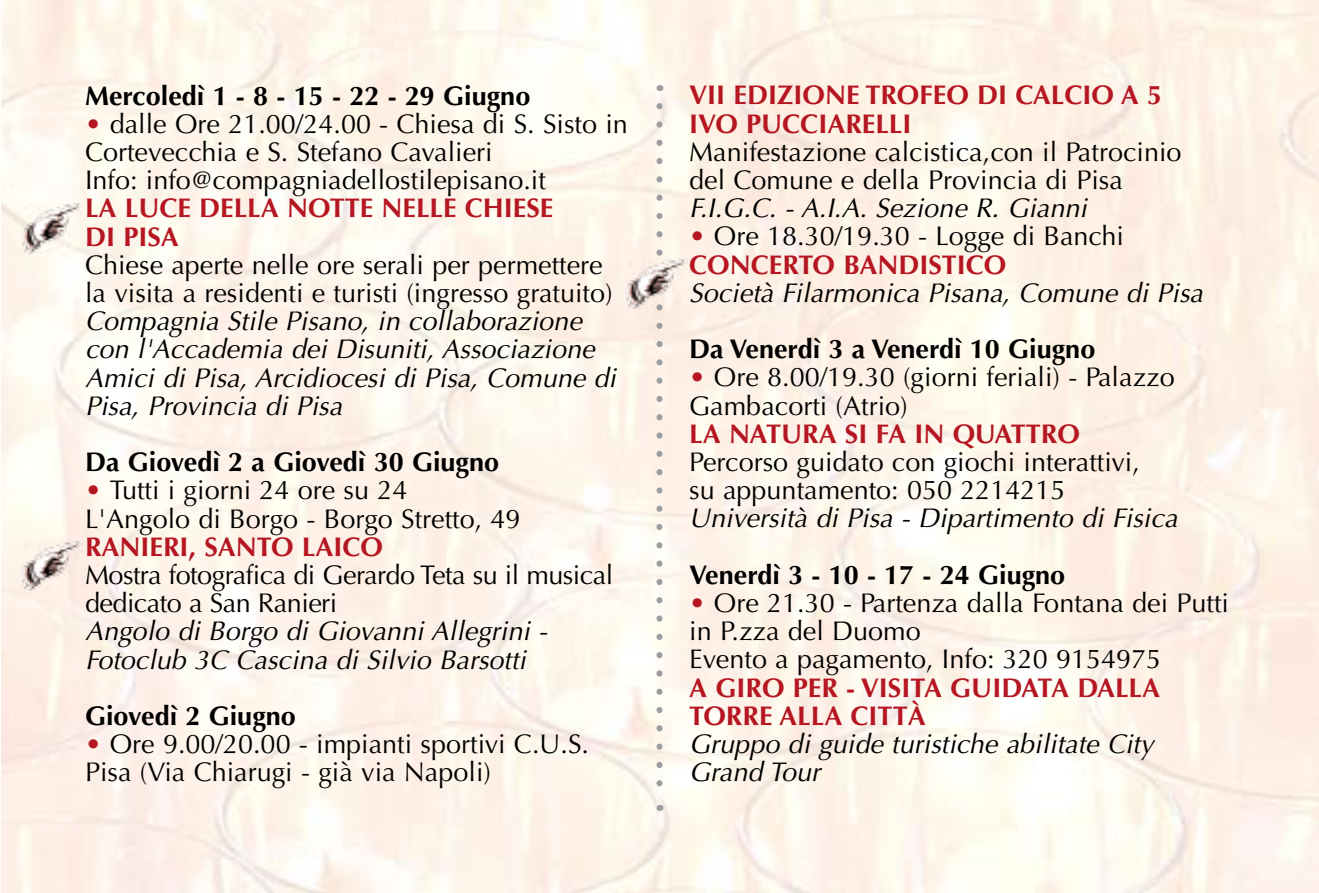
<style>
.page{position:relative;width:1319px;height:893px;background:#fff}
.page>*{position:absolute;margin:0;border:0;box-sizing:border-box;transform-origin:0 0}
.t1{font:27px/28.2px "Optima";color:#000}
.t2{font:italic 27px/28.2px "Optima";color:#000}
.t3{font:700 27px/28.2px "Optima";color:#b51621}
.t4{font:700 27px "Optima";color:#000}
.t5{font:27px/28.2px "Optima";letter-spacing:-.02em;color:#000}
.s1{font-weight:700;color:#b51621}
</style>
<div class="page">
<svg style="left:656px;top:106px;width:6px;height:693px"></svg>
<img style="left:22px;top:204px;width:61px;height:49px">
<img style="left:22px;top:542px;width:61px;height:49px">
<img style="left:625px;top:260px;width:62px;height:49px">
<p class="t4" style="left:85px;top:80px;width:446px">Mercoledì 1 - 8 - 15 - 22 - 29 Giugno</p>
<p class="t1" style="left:85px;top:110px;width:544px"><span class="s1">•</span> dalle Ore 21.00/24.00 - Chiesa di S. Sisto in<br>Cortevecchia e S. Stefano Cavalieri<br>Info: info@compagniadellostilepisano.it</p>
<p class="t3" style="left:85px;top:195px;width:470px">LA LUCE DELLA NOTTE NELLE CHIESE<br>DI PISA</p>
<p class="t1" style="left:85px;top:251px;width:529px">Chiese aperte nelle ore serali per permettere la visita a residenti e turisti (ingresso gratuito)</p>
<p class="t2" style="left:85px;top:307px;width:532px">Compagnia Stile Pisano, in collaborazione con l'Accademia dei Disuniti, Associazione Amici di Pisa, Arcidiocesi di Pisa, Comune di Pisa, Provincia di Pisa</p>
<p class="t4" style="left:85px;top:446px;width:415px">Da Giovedì 2 a Giovedì 30 Giugno</p>
<p class="t1" style="left:85px;top:477px;width:437px"><span class="s1">•</span> Tutti i giorni 24 ore su 24<br>L'Angolo di Borgo - Borgo Stretto, 49</p>
<p class="t3" style="left:85px;top:533px;width:299px">RANIERI, SANTO LAICO</p>
<p class="t5" style="left:85px;top:561px;width:529px">Mostra fotografica di Gerardo Teta su il musical dedicato a San Ranieri</p>
<p class="t2" style="left:85px;top:617px;width:463px">Angolo di Borgo di Giovanni Allegrini -<br>Fotoclub 3C Cascina di Silvio Barsotti</p>
<p class="t4" style="left:85px;top:700px;width:212px">Giovedì 2 Giugno</p>
<p class="t1" style="left:85px;top:730px;width:505px"><span class="s1">•</span> Ore 9.00/20.00 - impianti sportivi C.U.S.<br>Pisa (Via Chiarugi - già via Napoli)</p>
<p class="t3" style="left:689px;top:82px;width:474px">VII EDIZIONE TROFEO DI CALCIO A 5<br>IVO PUCCIARELLI</p>
<p class="t1" style="left:689px;top:138px;width:493px">Manifestazione calcistica,con il Patrocinio del Comune e della Provincia di Pisa</p>
<p class="t2" style="left:689px;top:194px;width:399px">F.I.G.C. - A.I.A. Sezione R. Gianni</p>
<p class="t1" style="left:689px;top:223px;width:436px"><span class="s1">•</span> Ore 18.30/19.30 - Logge di Banchi<br><span class="s1">CONCERTO BANDISTICO</span></p>
<p class="t2" style="left:689px;top:279px;width:515px">Società Filarmonica Pisana, Comune di Pisa</p>
<p class="t4" style="left:689px;top:333px;width:407px">Da Venerdì 3 a Venerdì 10 Giugno</p>
<p class="t1" style="left:689px;top:364px;width:487px"><span class="s1">•</span> Ore 8.00/19.30 (giorni feriali) - Palazzo<br>Gambacorti (Atrio)</p>
<p class="t3" style="left:689px;top:420px;width:392px">LA NATURA SI FA IN QUATTRO</p>
<p class="t1" style="left:689px;top:448px;width:452px">Percorso guidato con giochi interattivi, su appuntamento: 050 2214215</p>
<p class="t2" style="left:689px;top:504px;width:489px">Università di Pisa - Dipartimento di Fisica</p>
<p class="t4" style="left:689px;top:559px;width:377px">Venerdì 3 - 10 - 17 - 24 Giugno</p>
<p class="t1" style="left:689px;top:589px;width:541px"><span class="s1">•</span> Ore 21.30 - Partenza dalla Fontana dei Putti in P.zza del Duomo<br>Evento a pagamento, Info: 320 9154975</p>
<p class="t3" style="left:689px;top:674px;width:472px">A GIRO PER - VISITA GUIDATA DALLA<br>TORRE ALLA CITTà</p>
<p class="t2" style="left:689px;top:730px;width:466px">Gruppo di guide turistiche abilitate City<br>Grand Tour</p>
</div>
